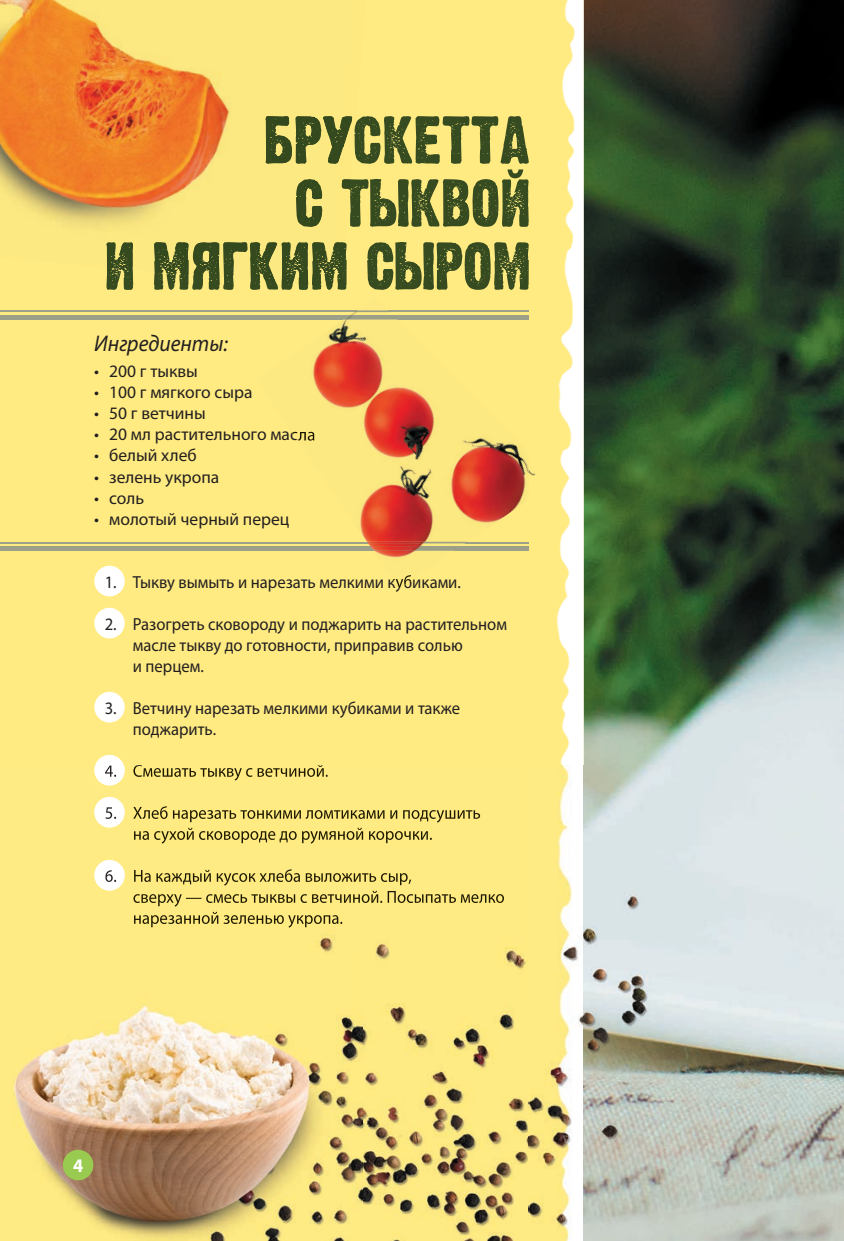
<style>
.page{position:relative;width:844px;height:1241px;background:#fff}
.page>*{position:absolute;margin:0;border:0;box-sizing:border-box;transform-origin:0 0}
.t1{font:italic 22.75px "Myriad Pro";color:#231f20;scale:.95 1}
.t2{font:700 19.25px "Myriad Pro";color:#fff;scale:.95 1}
.t3{font:17.5px/21px "Myriad Pro";color:#231f20;scale:.95 1}
.t4{font:17.5px "Myriad Pro";color:#231f20}
</style>
<div class="page">
<div style="left:0;top:0;width:843px;height:1240px;background:#ffeb82"></div>
<img style="left:528px;top:0;width:315px;height:1240px">
<svg style="left:295px;top:116px;width:233px;height:111px"></svg>
<svg style="left:106px;top:242px;width:422px;height:48px"></svg>
<hr style="left:0;top:310px;width:528px;height:2px;background:#9ca089">
<hr style="left:0;top:315px;width:528px;height:4px;background:#9ca089">
<hr style="left:0;top:541px;width:528px;height:2px;background:#9ca089">
<hr style="left:0;top:546px;width:528px;height:4px;background:#9ca089">
<div style="left:94px;top:565px;width:31px;height:31px;background:#fff;border-radius:50%"></div>
<div style="left:94px;top:607px;width:31px;height:31px;background:#fff;border-radius:50%"></div>
<div style="left:94px;top:691px;width:31px;height:31px;background:#fff;border-radius:50%"></div>
<div style="left:94px;top:754px;width:31px;height:31px;background:#fff;border-radius:50%"></div>
<img style="left:255px;top:312px;width:273px;height:229px">
<img style="left:528px;top:450px;width:30px;height:49px">
<img style="left:368px;top:543px;width:97px;height:15px">
<img style="left:355px;top:310px;width:33px;height:2px">
<img style="left:343px;top:315px;width:54px;height:4px">
<img style="left:289px;top:429px;width:25px;height:15px">
<img style="left:367px;top:541px;width:100px;height:2px">
<img style="left:370px;top:546px;width:91px;height:4px">
<img style="left:393px;top:575px;width:18px;height:13px">
<img style="left:106px;top:780px;width:420px;height:189px">
<img style="left:362px;top:1003px;width:166px;height:237px">
<img style="left:583px;top:765px;width:260px;height:475px">
<img style="left:94px;top:766px;width:27px;height:19px">
<img style="left:133px;top:765px;width:195px;height:15px">
<img style="left:105px;top:765px;width:20px;height:15px">
<img style="left:94px;top:796px;width:29px;height:31px">
<img style="left:125px;top:806px;width:355px;height:16px">
<img style="left:105px;top:806px;width:20px;height:16px">
<img style="left:134px;top:827px;width:298px;height:16px">
<img style="left:94px;top:859px;width:29px;height:31px">
<img style="left:125px;top:869px;width:286px;height:16px">
<img style="left:105px;top:869px;width:20px;height:16px">
<img style="left:133px;top:890px;width:371px;height:16px">
<img style="left:134px;top:911px;width:208px;height:16px">
<img style="left:0;top:0;width:177px;height:271px">
<img style="left:265px;top:116px;width:27px;height:48px">
<img style="left:296px;top:179px;width:54px;height:48px">
<img style="left:250px;top:242px;width:27px;height:40px">
<img style="left:13px;top:954px;width:349px;height:286px">
<div style="left:63px;top:1149px;width:30px;height:31px;background:#99cb50;border-radius:50%"></div>
<h1 class="t1" style="left:94px;top:329px;width:142px">Ингредиенты:</h1>
<p class="t4" style="left:94px;top:361px;width:105px">• 200 г тыквы</p>
<p class="t4" style="left:94px;top:382px;width:159px">• 100 г мягкого сыра</p>
<p class="t4" style="left:94px;top:403px;width:113px">• 50 г ветчины</p>
<p class="t4" style="left:94px;top:424px;width:223px">• 20 мл растительного масла</p>
<p class="t4" style="left:94px;top:445px;width:104px">• белый хлеб</p>
<p class="t4" style="left:94px;top:466px;width:126px">• зелень укропа</p>
<p class="t4" style="left:94px;top:487px;width:51px">• соль</p>
<p class="t4" style="left:94px;top:508px;width:197px">• молотый черный перец</p>
<p class="t3" style="left:105px;top:571px;width:376px">1. Тыкву вымыть и нарезать мелкими кубиками.</p>
<p class="t3" style="left:133px;top:613px;width:395px;text-indent:-28px">2. Разогреть сковороду и поджарить на растительном масле тыкву до готовности, приправив солью<br>и перцем.</p>
<p class="t3" style="left:133px;top:697px;width:346px;text-indent:-28px">3. Ветчину нарезать мелкими кубиками и также поджарить.</p>
<p class="t2" style="left:73px;top:1152px;width:12px">4</p>
</div>
